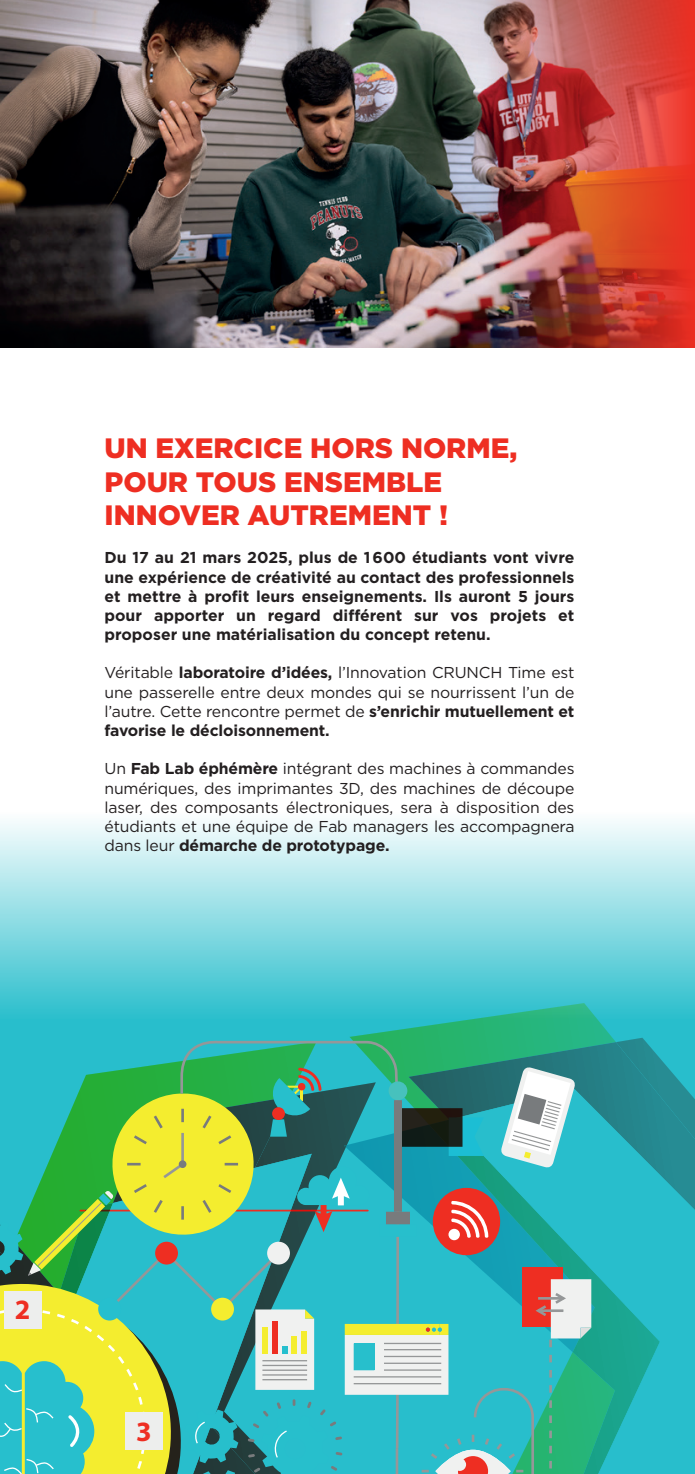
<style>
.page{position:relative;width:695px;height:1474px;background:#fff}
.page>*{position:absolute;margin:0;border:0;box-sizing:border-box;transform-origin:0 0}
.t1{font:900 28px/33.6px "Gotham";color:#ee2e22}
.t2{font:700 28px "Myriad Pro";color:#ee2e22}
.t3{font:15.75px/19.2px "Gotham";letter-spacing:-.01em;color:#231f20;text-align:justify}
.t4{font:700 15.75px/19.2px "Gotham";color:#231f20;text-align:justify}
.s1{font-weight:700}
</style>
<div class="page">
<div style="left:0;top:810px;width:694px;height:209px;background:linear-gradient(to bottom,#fff,#2bbecc)"></div>
<img style="left:0;top:0;width:486px;height:347px">
<img style="left:486px;top:0;width:208px;height:347px">
<div style="left:0;top:1019px;width:694px;height:454px;background:#28becc"></div>
<svg style="left:349px;top:940px;width:345px;height:126px;background:#5ccdd4"></svg>
<svg style="left:408px;top:977px;width:286px;height:89px;background:#3abfae"></svg>
<svg style="left:449px;top:982px;width:245px;height:491px"></svg>
<svg style="left:179px;top:1038px;width:220px;height:28px"></svg>
<svg style="left:0;top:1066px;width:591px;height:407px"></svg>
<h2 class="t1" style="left:104px;top:431px;width:414px">UN EXERCICE HORS NORME,<br>POUR TOUS ENSEMBLE<br>INNOVER AUTREMENT !</h2>
<p class="t4" style="left:104px;top:548px;width:471px">Du 17 au 21 mars 2025, plus de 1 600 étudiants vont vivre une expérience de créativité au contact des professionnels et mettre à proft leurs enseignements. Ils auront 5 jours pour apporter un regard diférent sur vos projets et proposer une matérialisation du concept retenu.</p>
<p class="t3" style="left:104px;top:663px;width:471px">Véritable <span class="s1">laboratoire d’idées,</span> l’Innovation CRUNCH Time est une passerelle entre deux mondes qui se nourrissent l’un de l’autre. Cette rencontre permet de <span class="s1">s’enrichir mutuellement et favorise le décloisonnement.</span></p>
<p class="t3" style="left:104px;top:759px;width:471px">Un <span class="s1">Fab Lab éphémère</span> intégrant des machines à commandes numériques, des imprimantes 3D, des machines de découpe laser, des composants électroniques, sera à disposition des</p>
<p class="t3" style="left:104px;top:816px;width:471px">étudiants et une équipe de Fab managers les accompagnera dans leur <span class="s1">démarche de prototypage.</span></p>
<p class="t2" style="left:15px;top:1291px;width:17px">2</p>
<p class="t2" style="left:136px;top:1412px;width:17px">3</p>
</div>
